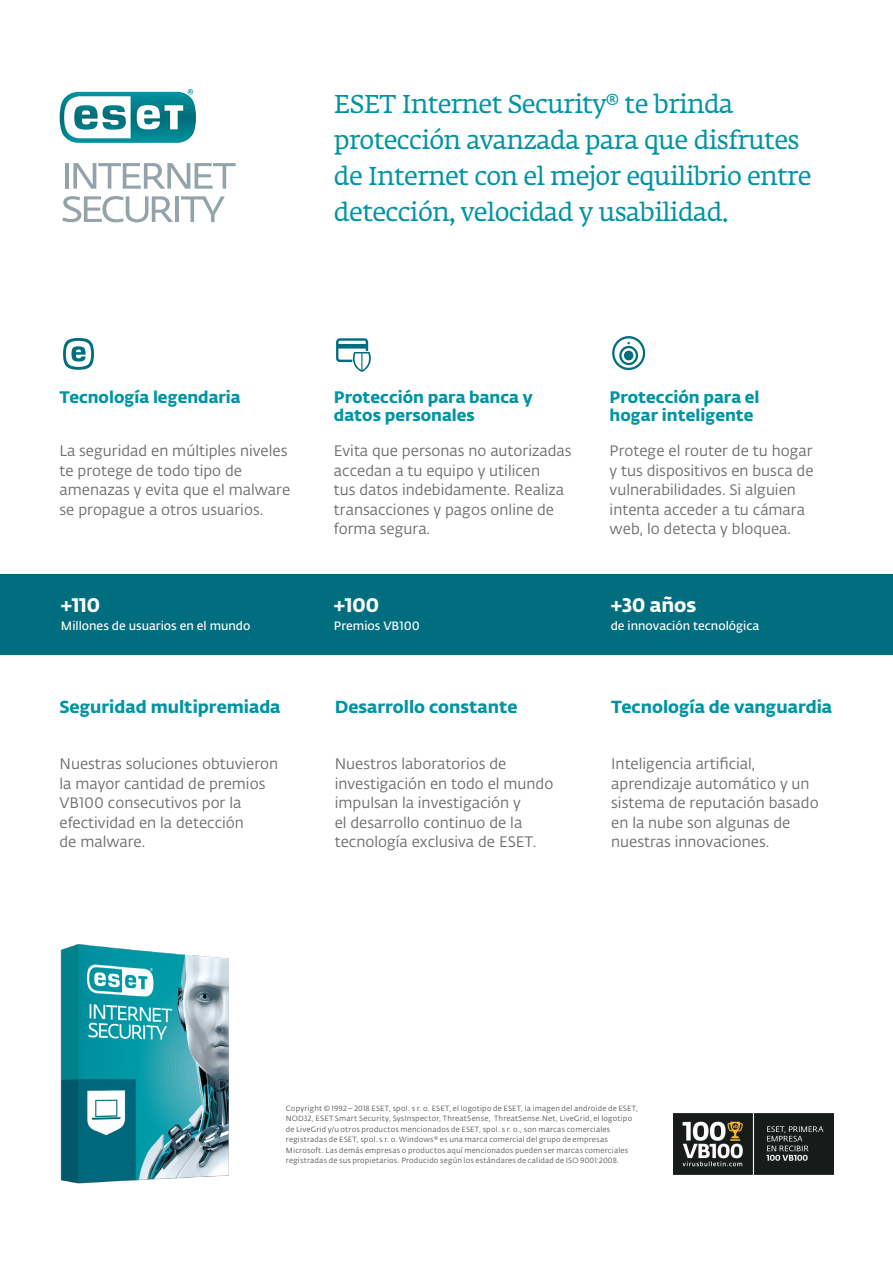
<style>
.page{position:relative;width:893px;height:1263px;background:#fff}
.page>*{position:absolute;margin:0;border:0;box-sizing:border-box;transform-origin:0 0}
.t1{font:25.5px/36px "Fedra Serif A Std";letter-spacing:-.025em;color:#0094a2}
.t2{font:19.5px "Fedra Sans Alt Pro Bold LF";color:#fff}
.t3{font:17.25px "Fedra Sans Alt Pro Bold LF";color:#0094a2}
.t4{font:16.5px/18px "Fedra Sans Alt Pro Bold LF";color:#0094a2}
.t5{font:15px/19.5px "Fedra Sans Alt Pro Book LF";color:#6c6d70}
.t6{font:12px "Fedra Sans Alt Pro Demi LF";color:#fff}
.t7{font:7.5px/10.5px "Fedra Sans Alt Pro";letter-spacing:.025em;color:#57585a}
</style>
<div class="page">
<div style="left:0;top:574px;width:893px;height:81px;background:#006e7e"></div>
<svg style="left:63px;top:338px;width:31px;height:32px"></svg>
<svg style="left:336px;top:338px;width:35px;height:34px"></svg>
<svg style="left:612px;top:336px;width:33px;height:34px"></svg>
<div style="left:624px;top:351px;width:9px;height:9px;background:#006e7e;border-radius:50%"></div>
<svg style="left:62px;top:196px;width:111px;height:26px"></svg>
<hr style="left:175px;top:196px;width:3px;height:26px;background:#94a2aa">
<svg style="left:181px;top:196px;width:44px;height:26px"></svg>
<hr style="left:65px;top:163px;width:4px;height:26px;background:#94a2aa">
<svg style="left:73px;top:163px;width:163px;height:26px"></svg>
<svg style="left:60px;top:89px;width:136px;height:54px"></svg>
<img style="left:60px;top:944px;width:169px;height:240px">
<img style="left:674px;top:1113px;width:159px;height:62px">
<p class="t1" style="left:334px;top:89px;width:479px">ESET Internet Security® te brinda protección avanzada para que disfrutes de Internet con el mejor equilibrio entre detección, velocidad y usabilidad.</p>
<p class="t4" style="left:60px;top:387px;width:183px">Tecnología legendaria</p>
<p class="t4" style="left:610px;top:387px;width:151px">Protección para el hogar inteligente</p>
<p class="t4" style="left:334px;top:387px;width:200px">Protección para banca y datos personales</p>
<p class="t5" style="left:60px;top:441px;width:232px">La seguridad en múltiples niveles te protege de todo tipo de amenazas y evita que el malware se propague a otros usuarios.</p>
<p class="t5" style="left:610px;top:441px;width:205px">Protege el router de tu hogar y tus dispositivos en busca de vulnerabilidades. Si alguien intenta acceder a tu cámara web, lo detecta y bloquea.</p>
<p class="t5" style="left:334px;top:441px;width:239px">Evita que personas no autorizadas accedan a tu equipo y utilicen<br>tus datos indebidamente. Realiza transacciones y pagos online de forma segura.</p>
<p class="t2" style="left:61px;top:590px;width:41px">+110</p>
<p class="t6" style="left:61px;top:617px;width:191px">Millones de usuarios en el mundo</p>
<p class="t2" style="left:334px;top:590px;width:47px">+100</p>
<p class="t6" style="left:334px;top:617px;width:87px">Premios VB100</p>
<p class="t2" style="left:611px;top:590px;width:87px">+30 años</p>
<p class="t6" style="left:611px;top:617px;width:150px">de innovación tecnológica</p>
<p class="t3" style="left:60px;top:693px;width:223px">Seguridad multipremiada</p>
<p class="t3" style="left:335px;top:693px;width:184px">Desarrollo constante</p>
<p class="t3" style="left:611px;top:693px;width:222px">Tecnología de vanguardia</p>
<p class="t5" style="left:60px;top:753px;width:220px">Nuestras soluciones obtuvieron la mayor cantidad de premios<br>VB100 consecutivos por la efectividad en la detección<br>de malware.</p>
<p class="t5" style="left:335px;top:753px;width:220px">Nuestros laboratorios de investigación en todo el mundo impulsan la investigación y<br>el desarrollo continuo de la tecnología exclusiva de ESET.</p>
<h1 class="t5" style="left:611px;top:753px;width:209px">Inteligencia artificial, aprendizaje automático y un sistema de reputación basado en la nube son algunas de nuestras innovaciones.</h1>
<p class="t7" style="left:286px;top:1103px;width:354px">Copyright © 1992 – 2018 ESET, spol. s r. o. ESET, el logotipo de ESET, la imagen del androide de ESET, NOD32, ESET Smart Security, SysInspector, ThreatSense, ThreatSense.Net, LiveGrid, el logotipo de LiveGrid y/u otros productos mencionados de ESET, spol. s r. o., son marcas comerciales registradas de ESET, spol. s r. o. Windows® es una marca comercial del grupo de empresas Microsoft. Las demás empresas o productos aquí mencionados pueden ser marcas comerciales registradas de sus propietarios. Producido según los estándares de calidad de ISO 9001:2008.</p>
</div>
